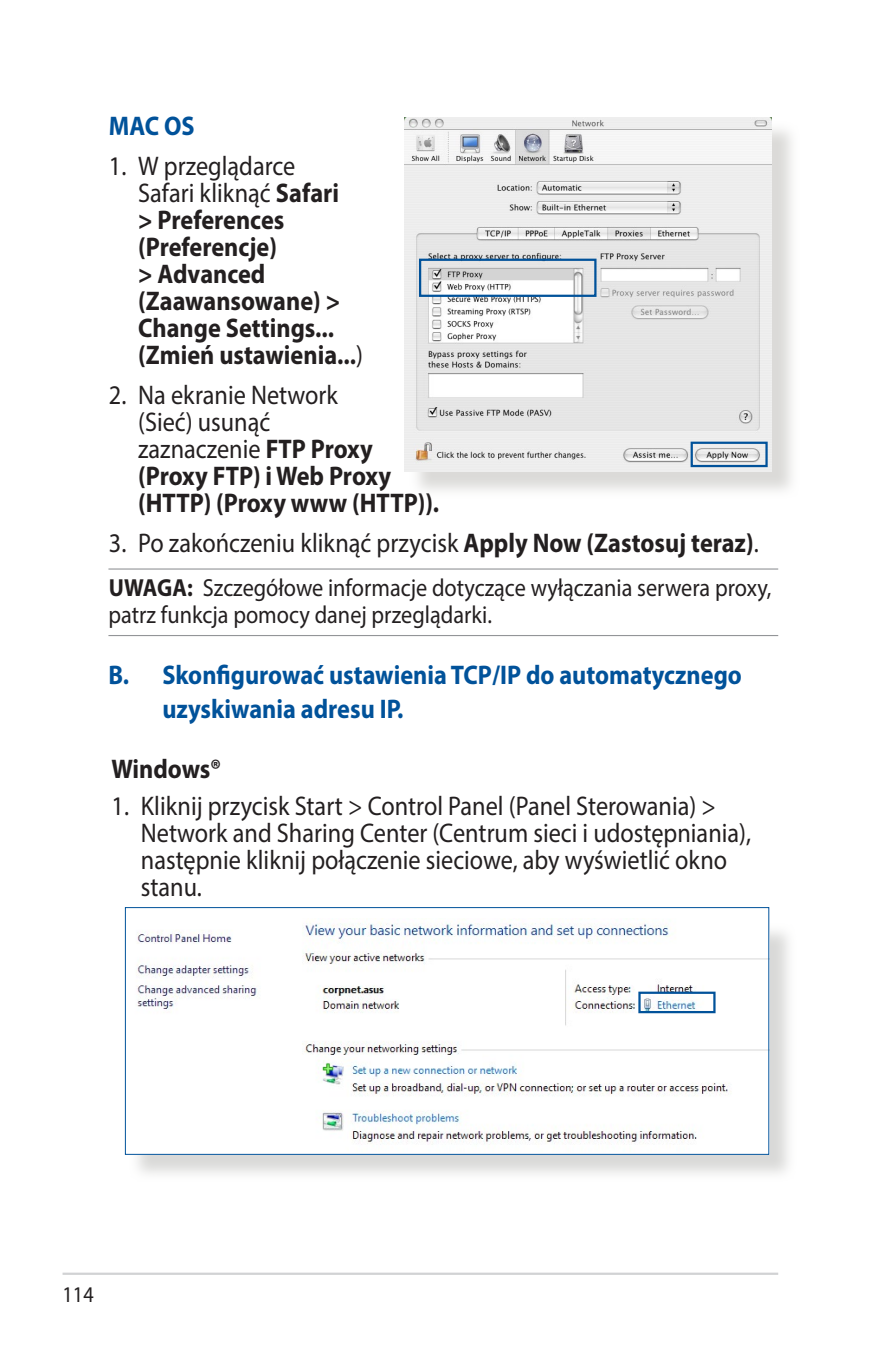
<style>
.page{position:relative;width:893px;height:1346px;background:#fff}
.page>*{position:absolute;margin:0;border:0;box-sizing:border-box;transform-origin:0 0}
.t1{font:700 27px/27px "Myriad Pro";color:#231f20;scale:.9 1}
.t2{font:27px/27px "Myriad Pro";color:#231f20;scale:.9 1}
.t3{font:700 27px/33.8px "Myriad Pro";color:#01529a;scale:.9 1}
.t4{font:24.75px/27px "Myriad Pro";color:#231f20;scale:.9 1}
.t5{font:22.5px "Myriad Pro";color:#231f20;scale:.9 1}
.s1{font-weight:400}
.s2{font-weight:700}
</style>
<div class="page">
<hr style="left:63px;top:1272px;width:715px;height:3px;background:#d1d2d4">
<hr style="left:108px;top:568px;width:670px;height:1px;background:#939598">
<hr style="left:108px;top:635px;width:670px;height:1px;background:#939598">
<div style="left:408px;top:120px;width:392px;height:379px;background:#cfcecb;opacity:.75"></div>
<img style="left:405px;top:117px;width:367px;height:354px">
<div style="left:419px;top:259px;width:177px;height:38px;border:2px solid #01529a"></div>
<div style="left:691px;top:442px;width:77px;height:25px;border:2px solid #01529a"></div>
<div style="left:128px;top:922px;width:669px;height:261px;background:#cdcdcb;opacity:.75"></div>
<img style="left:128px;top:922px;width:639px;height:230px">
<div style="left:638px;top:991px;width:77px;height:22px;border:2px solid #01529a"></div>
<div style="left:125px;top:907px;width:644px;height:247px;border:1px solid #01529a"></div>
<p class="t3" style="left:109px;top:108px;width:97px">MAC OS</p>
<p class="t1" style="left:138px;top:151px;width:251px;text-indent:-29px"><span class="s1">1. W przeglądarce<br>Safari kliknąć</span> Safari<br>&gt; Preferences (Preferencje)<br>&gt; Advanced (Zaawansowane) &gt;<br>Change Settings... (Zmień ustawienia...<span class="s1">)</span></p>
<p class="t1" style="left:138px;top:380px;width:336px;text-indent:-29px"><span class="s1">2. Na ekranie Network<br>(Sieć) usunąć<br>zaznaczenie</span> FTP Proxy (Proxy FTP) i Web Proxy (HTTP) (Proxy www (HTTP)).</p>
<p class="t2" style="left:109px;top:528px;width:723px">3. Po zakończeniu kliknąć przycisk <span class="s2">Apply Now (Zastosuj teraz)</span>.</p>
<p class="t4" style="left:108px;top:574px;width:738px"><span class="s2">UWAGA:</span> Szczegółowe informacje dotyczące wyłączania serwera proxy, patrz funkcja pomocy danej przeglądarki.</p>
<p class="t3" style="left:162px;top:657px;width:645px;text-indent:-54px">B. Skonfigurować ustawienia TCP/IP do automatycznego uzyskiwania adresu IP.</p>
<p class="t1" style="left:112px;top:755px;width:124px">Windows®</p>
<p class="t2" style="left:141px;top:792px;width:680px;text-indent:-29px">1. Kliknij przycisk Start &gt; Control Panel (Panel Sterowania) &gt; Network and Sharing Center (Centrum sieci i udostępniania), następnie kliknij połączenie sieciowe, aby wyświetlić okno stanu.</p>
<p class="t5" style="left:63px;top:1281px;width:36px">114</p>
</div>
